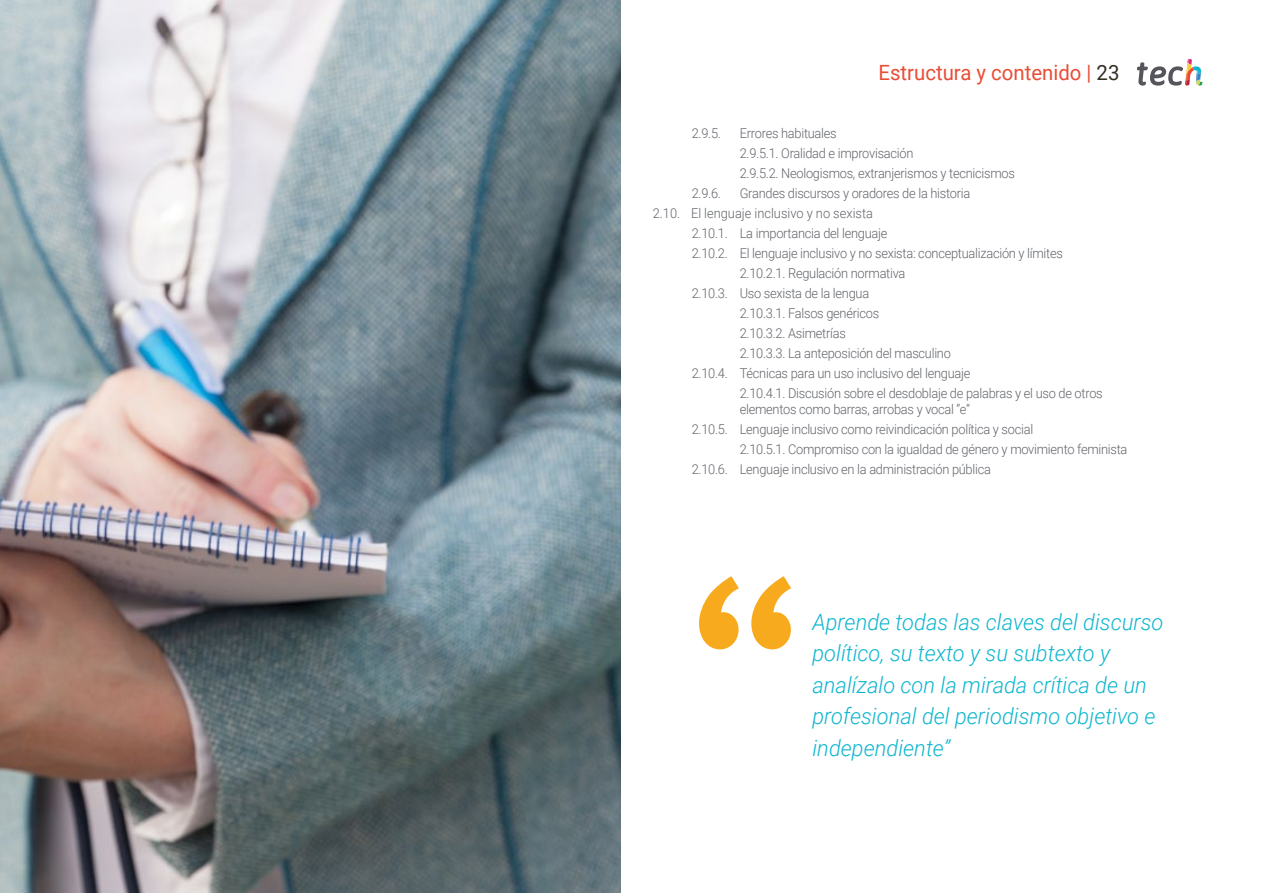
<style>
.page{position:relative;width:1263px;height:893px;background:#fff}
.page>*{position:absolute;margin:0;border:0;box-sizing:border-box;transform-origin:0 0}
.t1{font:italic 300 22.5px/31.5px "Roboto";color:#0fb6cf}
.t2{font:21px "Roboto";color:#e94d35}
.t3{font:300 13.5px/20px "Roboto";letter-spacing:-.02em;color:#61646a;scale:.95 1}
.t4{font:300 13.5px "Roboto";color:#61646a;scale:.95 1}
.s1{color:#312e20}
</style>
<div class="page">
<svg style="left:699px;top:576px;width:92px;height:73px"></svg>
<svg style="left:1137px;top:59px;width:65px;height:27px"></svg>
<img style="left:0;top:0;width:621px;height:893px">
<h2 class="t2" style="left:878px;top:57px;width:242px">Estructura y contenido | <span class="s1">23</span></h2>
<p class="t3" style="left:692px;top:122px;width:32px">2.9.5.</p>
<p class="t3" style="left:740px;top:122px;width:291px">Errores habituales<br>2.9.5.1. Oralidad e improvisación<br>2.9.5.2. Neologismos, extranjerismos y tecnicismos</p>
<p class="t3" style="left:692px;top:182px;width:32px">2.9.6.</p>
<p class="t3" style="left:740px;top:182px;width:244px">Grandes discursos y oradores de la historia</p>
<p class="t4" style="left:653px;top:203px;width:233px">2.10. El lenguaje inclusivo y no sexista</p>
<p class="t3" style="left:692px;top:222px;width:207px">2.10.1. La importancia del lenguaje</p>
<p class="t3" style="left:692px;top:242px;width:392px">2.10.2. El lenguaje inclusivo y no sexista: conceptualización y límites</p>
<p class="t3" style="left:740px;top:262px;width:176px">2.10.2.1. Regulación normativa</p>
<p class="t3" style="left:692px;top:282px;width:188px">2.10.3. Uso sexista de la lengua</p>
<p class="t3" style="left:740px;top:302px;width:148px">2.10.3.1. Falsos genéricos</p>
<p class="t3" style="left:740px;top:322px;width:113px">2.10.3.2. Asimetrías</p>
<p class="t3" style="left:740px;top:342px;width:224px">2.10.3.3. La anteposición del masculino</p>
<p class="t3" style="left:692px;top:362px;width:295px">2.10.4. Técnicas para un uso inclusivo del lenguaje</p>
<p class="t3" style="left:740px;top:383px;width:384px">2.10.4.1. Discusión sobre el desdoblaje de palabras y el uso de otros</p>
<p class="t3" style="left:740px;top:398px;width:244px">elementos como barras, arrobas y vocal “e”</p>
<p class="t3" style="left:692px;top:418px;width:361px">2.10.5. Lenguaje inclusivo como reivindicación política y social</p>
<p class="t3" style="left:740px;top:438px;width:410px">2.10.5.1. Compromiso con la igualdad de género y movimiento feminista</p>
<p class="t3" style="left:692px;top:458px;width:316px">2.10.6. Lenguaje inclusivo en la administración pública</p>
<h1 class="t1" style="left:812px;top:605px;width:353px">Aprende todas las claves del discurso político, su texto y su subtexto y analízalo con la mirada crítica de un profesional del periodismo objetivo e independiente”</h1>
</div>
